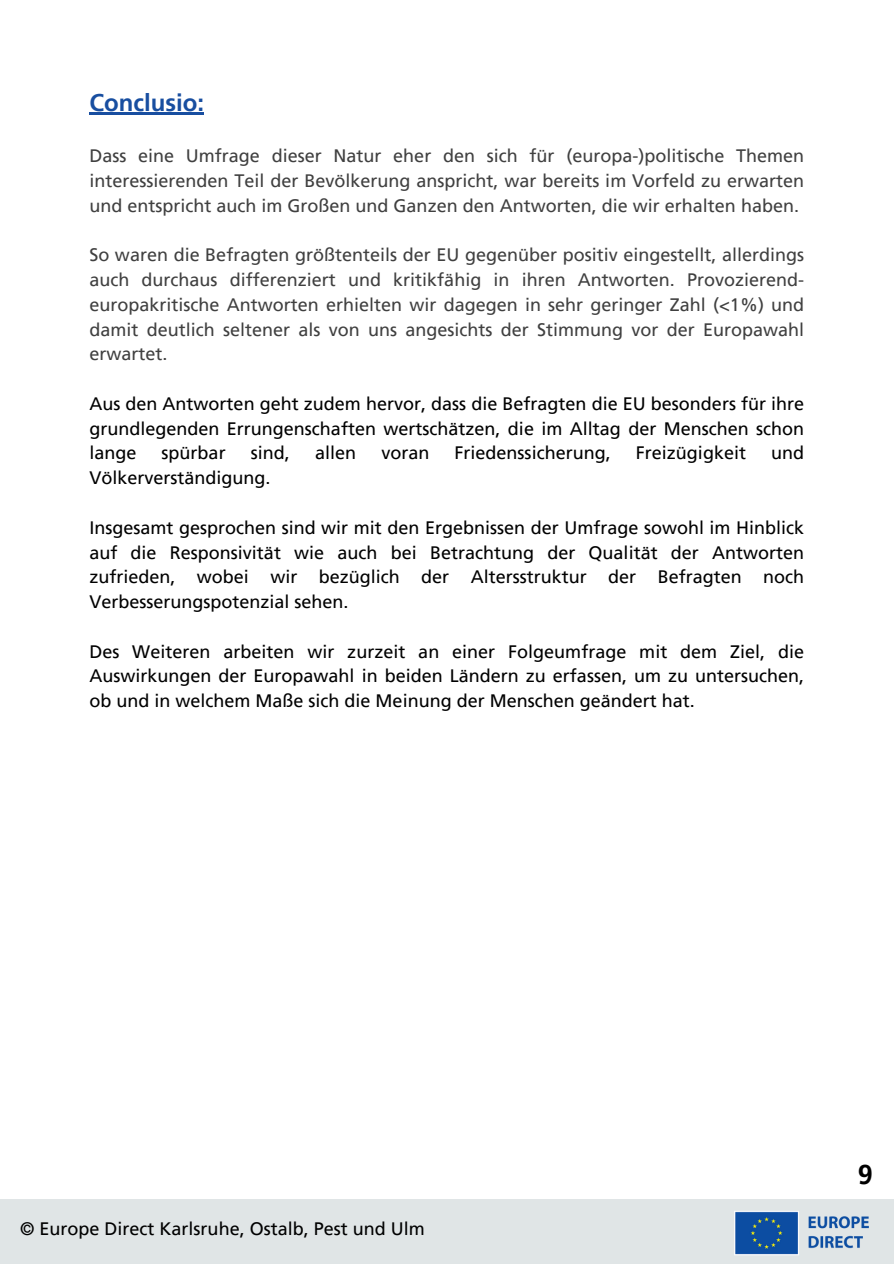
<style>
.page{position:relative;width:894px;height:1264px;background:#fff}
.page>*{position:absolute;margin:0;border:0;box-sizing:border-box;transform-origin:0 0}
.t1{font:700 27px "Frutiger LT Pro";color:#000}
.t2{font:700 24px "Frutiger LT Pro";color:#184ea0}
.t3{font:18px/24.8px "Frutiger LT Pro";color:#000;text-align:justify}
.t4{font:18px/24.8px "Frutiger LT Pro";color:#404040;text-align:justify}
</style>
<div class="page">
<hr style="left:89px;top:113px;width:115px;height:2px;background:#184ea0">
<div style="left:0;top:1199px;width:893px;height:64px;background:#e0e5e6"></div>
<img style="left:734px;top:1211px;width:135px;height:44px">
<h1 class="t2" style="left:89px;top:87px;width:116px">Conclusio:</h1>
<p class="t4" style="left:89px;top:143px;width:716px">Dass eine Umfrage dieser Natur eher den sich für (europa-)politische Themen interessierenden Teil der Bevölkerung anspricht, war bereits im Vorfeld zu erwarten und entspricht auch im Großen und Ganzen den Antworten, die wir erhalten haben.</p>
<p class="t4" style="left:89px;top:242px;width:716px">So waren die Befragten größtenteils der EU gegenüber positiv eingestellt, allerdings auch durchaus differenziert und kritikfähig in ihren Antworten. Provozierend&shy;europakritische Antworten erhielten wir dagegen in sehr geringer Zahl (&lt;1%) und damit deutlich seltener als von uns angesichts der Stimmung vor der Europawahl erwartet.</p>
<p class="t3" style="left:89px;top:391px;width:716px">Aus den Antworten geht zudem hervor, dass die Befragten die EU besonders für ihre grundlegenden Errungenschaften wertschätzen, die im Alltag der Menschen schon lange</p>
<p class="t3" style="left:161px;top:440px;width:66px">spürbar</p>
<p class="t3" style="left:251px;top:440px;width:41px">sind,</p>
<p class="t3" style="left:315px;top:440px;width:43px">allen</p>
<p class="t3" style="left:381px;top:440px;width:50px">voran</p>
<p class="t3" style="left:454px;top:440px;width:158px">Friedenssicherung,</p>
<p class="t3" style="left:635px;top:440px;width:112px">Freizügigkeit</p>
<p class="t3" style="left:771px;top:440px;width:34px">und</p>
<p class="t3" style="left:89px;top:465px;width:183px">Völkerverständigung.</p>
<p class="t3" style="left:89px;top:515px;width:716px">Insgesamt gesprochen sind wir mit den Ergebnissen der Umfrage sowohl im Hinblick auf die Responsivität wie auch bei Betrachtung der Qualität der Antworten zufrieden, wobei wir bezüglich der Altersstruktur der Befragten noch Verbesserungspotenzial sehen.</p>
<p class="t3" style="left:89px;top:638px;width:716px">Des Weiteren arbeiten wir zurzeit an einer Folgeumfrage mit dem Ziel, die Auswirkungen der Europawahl in beiden Ländern zu erfassen, um zu untersuchen, ob und in welchem Maße sich die Meinung der Menschen geändert hat.</p>
<p class="t3" style="left:20px;top:1216px;width:406px">© Europe Direct Karlsruhe, Ostalb, Pest und Ulm</p>
<p class="t1" style="left:857px;top:1157px;width:17px">9</p>
</div>
